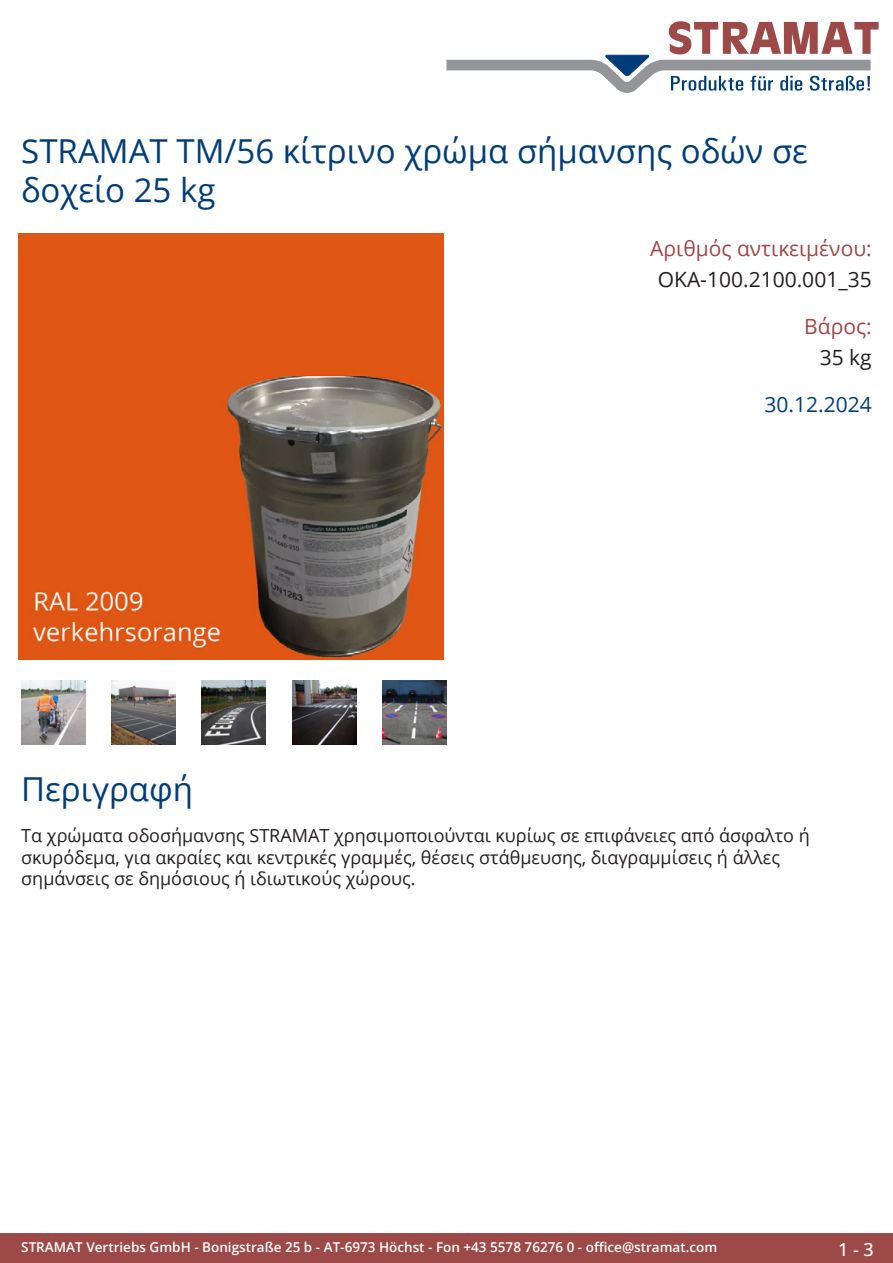
<style>
.page{position:relative;width:893px;height:1263px;background:#fff}
.page>*{position:absolute;margin:0;border:0;box-sizing:border-box;transform-origin:0 0}
.Produkttitel{font:33px/39.6px "Open Sans";color:#003d78}
.TechDaten_Überschrif{font:21px "Open Sans";color:#9c4948}
.TechDaten_Inhalt{font:21px "Open Sans";color:#231f20}
.Erstellungsdatum{font:21px "Open Sans";color:#003d78}
.Beschreibung_Text{font:18px/21.6px "Open Sans";color:#231f20}
.t1{font:500 18px "Open Sans";color:#fff}
.t2{font:600 13.5px "Open Sans";color:#fff}
</style>
<div class="page">
<div style="left:0;top:1233px;width:893px;height:30px;background:#9c4948"></div>
<svg style="left:446px;top:21px;width:433px;height:72px"></svg>
<img style="left:18px;top:234px;width:425px;height:425px">
<img style="left:21px;top:680px;width:64px;height:64px">
<img style="left:112px;top:680px;width:63px;height:64px">
<img style="left:202px;top:680px;width:64px;height:64px">
<img style="left:292px;top:680px;width:64px;height:64px">
<img style="left:383px;top:680px;width:63px;height:64px">
<p class="Produkttitel" style="left:21px;top:130px;width:788px">STRAMAT TM/56 κίτρινο χρώμα σήμανσης οδών σε δοχείο 25 kg</p>
<p class="TechDaten_Überschrif" style="left:650px;top:234px;width:223px">Αριθμός αντικειμένου:</p>
<p class="TechDaten_Inhalt" style="left:658px;top:265px;width:216px">OKA-100.2100.001_35</p>
<p class="TechDaten_Überschrif" style="left:804px;top:312px;width:69px">Βάρος:</p>
<p class="TechDaten_Inhalt" style="left:820px;top:343px;width:54px">35 kg</p>
<p class="Erstellungsdatum" style="left:764px;top:390px;width:109px">30.12.2024</p>
<p class="Produkttitel" style="left:21px;top:768px;width:173px">Περιγραφή</p>
<p class="Beschreibung_Text" style="left:21px;top:824px;width:790px">Τα χρώματα οδοσήμανσης STRAMAT χρησιμοποιούνται κυρίως σε επιφάνειες από άσφαλτο ή σκυρόδεμα, για ακραίες και κεντρικές γραμμές, θέσεις στάθμευσης, διαγραμμίσεις ή άλλες σημάνσεις σε δημόσιους ή ιδιωτικούς χώρους.</p>
<p class="t2" style="left:21px;top:1238px;width:698px">STRAMAT Vertriebs GmbH - Bonigstraße 25 b - AT-6973 Höchst - Fon +43 5578 76276 0 - office@stramat.com</p>
<p class="t1" style="left:838px;top:1237px;width:37px">1 - 3</p>
</div>
